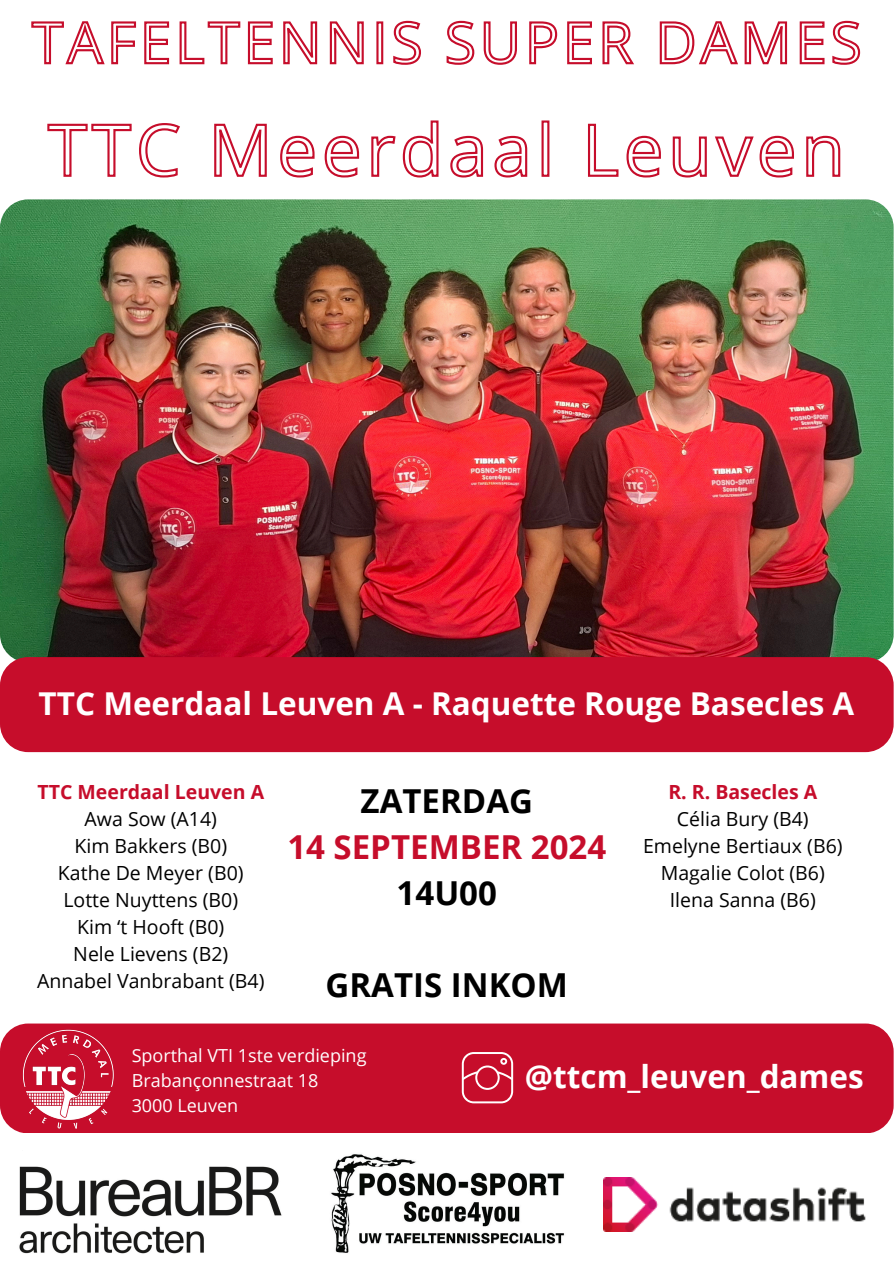
<style>
.page{position:relative;width:894px;height:1264px;background:#fff}
.page>*{position:absolute;margin:0;border:0;box-sizing:border-box;transform-origin:0 0}
.t1{font:700 33px/46.2px "Open Sans";color:#c60d2b;text-align:center}
.t2{font:700 33px "Open Sans";color:#000}
.t3{font:700 31.5px "Open Sans";color:#fff}
.t4{font:19.5px "Open Sans";color:#000}
.t5{font:700 19.5px "Open Sans";color:#c60d2b}
.t6{font:18px/24.8px "Open Sans";color:#fff}
.s1{color:#000}
</style>
<div class="page">
<img style="left:0;top:199px;width:893px;height:463px;border-radius:28px">
<div style="left:0;top:657px;width:893px;height:95px;background:#c60d2b;border-radius:28px"></div>
<img style="left:19px;top:1166px;width:263px;height:88px">
<img style="left:331px;top:1154px;width:234px;height:99px">
<div style="left:0;top:1023px;width:893px;height:110px;background:#c60d2b;border-radius:28px"></div>
<img style="left:13px;top:1023px;width:115px;height:110px">
<svg style="left:461px;top:1052px;width:52px;height:51px"></svg>
<img style="left:603px;top:1177px;width:263px;height:54px">
<svg style="left:31px;top:20px;width:830px;height:45px"></svg>
<svg style="left:47px;top:120px;width:794px;height:58px"></svg>
<p class="t3" style="left:39px;top:681px;width:816px">TTC Meerdaal Leuven A - Raquette Rouge Basecles A</p>
<p class="t5" style="left:37px;top:778px;width:228px">TTC Meerdaal Leuven A</p>
<p class="t4" style="left:85px;top:805px;width:134px">Awa Sow (A14)</p>
<p class="t4" style="left:74px;top:832px;width:154px">Kim Bakkers (B0)</p>
<p class="t4" style="left:58px;top:859px;width:187px">Kathe De Meyer (B0)</p>
<h2 class="t4" style="left:63px;top:886px;width:176px">Lotte Nuyttens (B0)</h2>
<h2 class="t4" style="left:77px;top:913px;width:149px">Kim ‘t Hooft (B0)</h2>
<p class="t4" style="left:73px;top:940px;width:156px">Nele Lievens (B2)</p>
<p class="t4" style="left:37px;top:967px;width:229px">Annabel Vanbrabant (B4)</p>
<p class="t1" style="left:287px;top:776px;width:320px"><span class="s1">ZATERDAG<br></span>14 SEPTEMBER 2024<br><span class="s1">14U00</span></p>
<p class="t2" style="left:325px;top:961px;width:244px">GRATIS INKOM</p>
<p class="t5" style="left:668px;top:778px;width:150px">R. R. Basecles A</p>
<p class="t4" style="left:676px;top:805px;width:133px">Célia Bury (B4)</p>
<p class="t4" style="left:643px;top:832px;width:201px">Emelyne Bertiaux (B6)</p>
<p class="t4" style="left:660px;top:859px;width:165px">Magalie Colot (B6)</p>
<p class="t4" style="left:669px;top:886px;width:147px">Ilena Sanna (B6)</p>
<h3 class="t6" style="left:132px;top:1042px;width:236px">Sporthal VTI 1ste verdieping<br>Brabançonnestraat 18</h3>
<p class="t6" style="left:132px;top:1092px;width:108px">3000 Leuven</p>
<p class="t3" style="left:524px;top:1054px;width:340px">@ttcm_leuven_dames</p>
</div>
